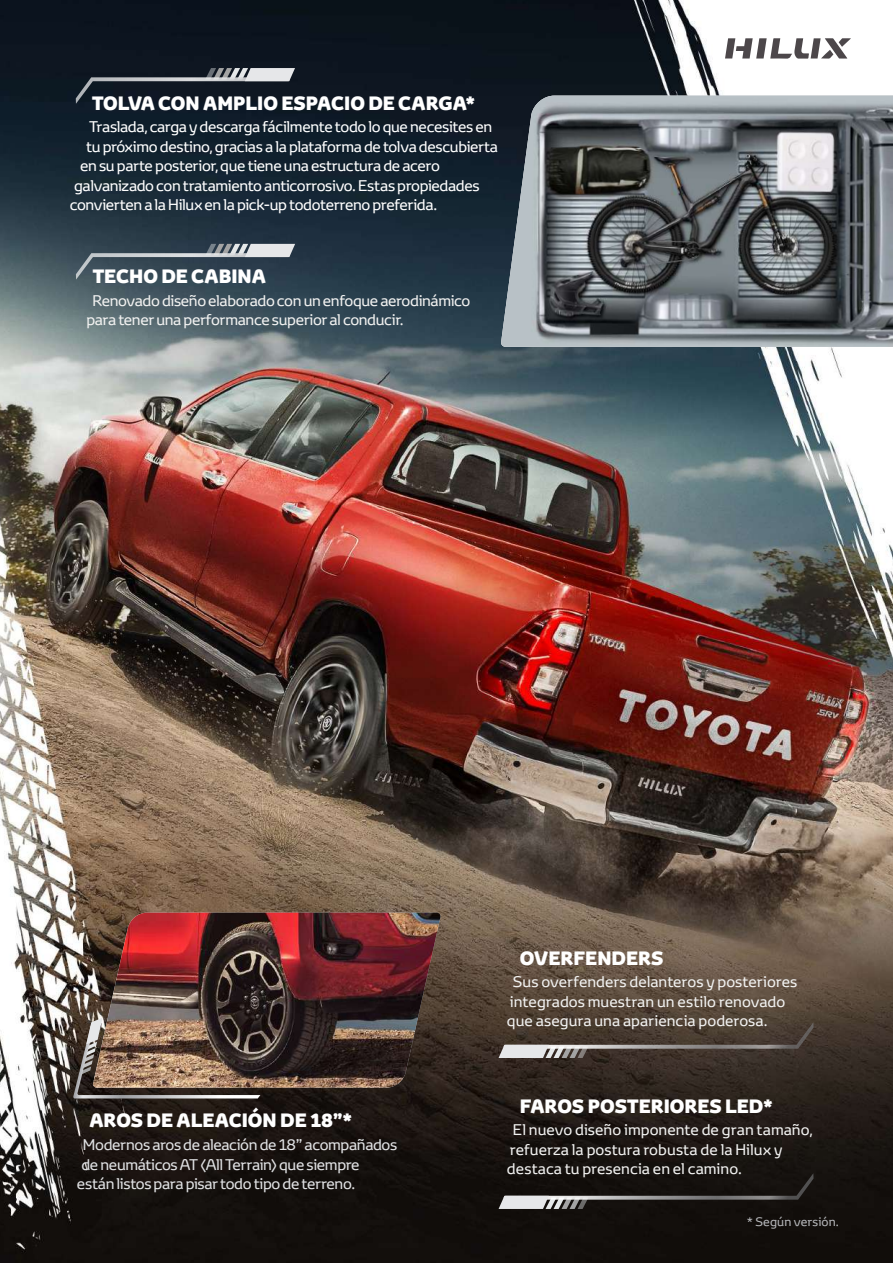
<style>
.page{position:relative;width:893px;height:1263px;background:#fff}
.page>*{position:absolute;margin:0;border:0;box-sizing:border-box;transform-origin:0 0}
.t1{font:800 18.75px "Toyota Display";color:#fff}
.t2{font:15px "Toyota Display";letter-spacing:-.025em;color:#fff}
.t3{font:15px/19.5px "Toyota Display";color:#f1f1f0}
.t4{font:15px "Toyota Display";letter-spacing:-.025em;color:#e0e1e3}
.t5{font:15px/19.5px "Toyota Display";letter-spacing:-.025em;color:#f1f1f0}
.t6{font:12px "Toyota Display";letter-spacing:.01em;color:#b4b5b8}
</style>
<div class="page">
<img style="left:0;top:0;width:893px;height:1263px">
<svg style="left:725px;top:38px;width:126px;height:21px"></svg>
<img style="left:500px;top:96px;width:393px;height:251px">
<svg style="left:76px;top:68px;width:219px;height:36px;background:#333a44"></svg>
<img style="left:93px;top:913px;width:348px;height:174px">
<img style="left:73px;top:1018px;width:187px;height:80px">
<svg style="left:499px;top:1173px;width:314px;height:36px;background:#2e2a28"></svg>
<svg style="left:499px;top:1022px;width:314px;height:36px;background:#574d44"></svg>
<svg style="left:76px;top:244px;width:219px;height:36px;background:#505f6a"></svg>
<p class="t1" style="left:92px;top:90px;width:384px">TOLVA CON AMPLIO ESPACIO DE CARGA*</p>
<p class="t2" style="left:89px;top:117px;width:405px">Traslada, carga y descarga fácilmente todo lo que necesites en</p>
<p class="t2" style="left:86px;top:136px;width:413px">tu próximo destino, gracias a la plataforma de tolva descubierta</p>
<p class="t2" style="left:80px;top:156px;width:361px">en su parte posterior, que tiene una estructura de acero</p>
<p class="t2" style="left:74px;top:175px;width:407px">galvanizado con tratamiento anticorrosivo. Estas propiedades</p>
<p class="t2" style="left:70px;top:195px;width:369px">convierten a la Hilux en la pick-up todoterreno preferida.</p>
<p class="t1" style="left:93px;top:263px;width:175px">TECHO DE CABINA</p>
<p class="t5" style="left:86px;top:290px;width:386px;text-indent:6px">Renovado diseño elaborado con un enfoque aerodinámico para tener una performance superior al conducir.</p>
<p class="t1" style="left:89px;top:1106px;width:264px">AROS DE ALEACIÓN DE 18”*</p>
<p class="t4" style="left:83px;top:1135px;width:316px">Modernos aros de aleación de 18” acompañados</p>
<p class="t4" style="left:81px;top:1154px;width:280px">de neumáticos AT (All Terrain) que siempre</p>
<p class="t4" style="left:77px;top:1174px;width:280px">están listos para pisar todo tipo de terreno.</p>
<p class="t1" style="left:520px;top:945px;width:145px">OVERFENDERS</p>
<p class="t3" style="left:507px;top:972px;width:292px;text-indent:6px">Sus overfenders delanteros y posteriores integrados muestran un estilo renovado que asegura una apariencia poderosa.</p>
<p class="t1" style="left:520px;top:1093px;width:254px">FAROS POSTERIORES LED*</p>
<p class="t3" style="left:507px;top:1120px;width:307px;text-indent:6px">El nuevo diseño imponente de gran tamaño, refuerza la postura robusta de la Hilux y destaca tu presencia en el camino.</p>
<p class="t6" style="left:747px;top:1213px;width:94px">* Según versión.</p>
</div>
